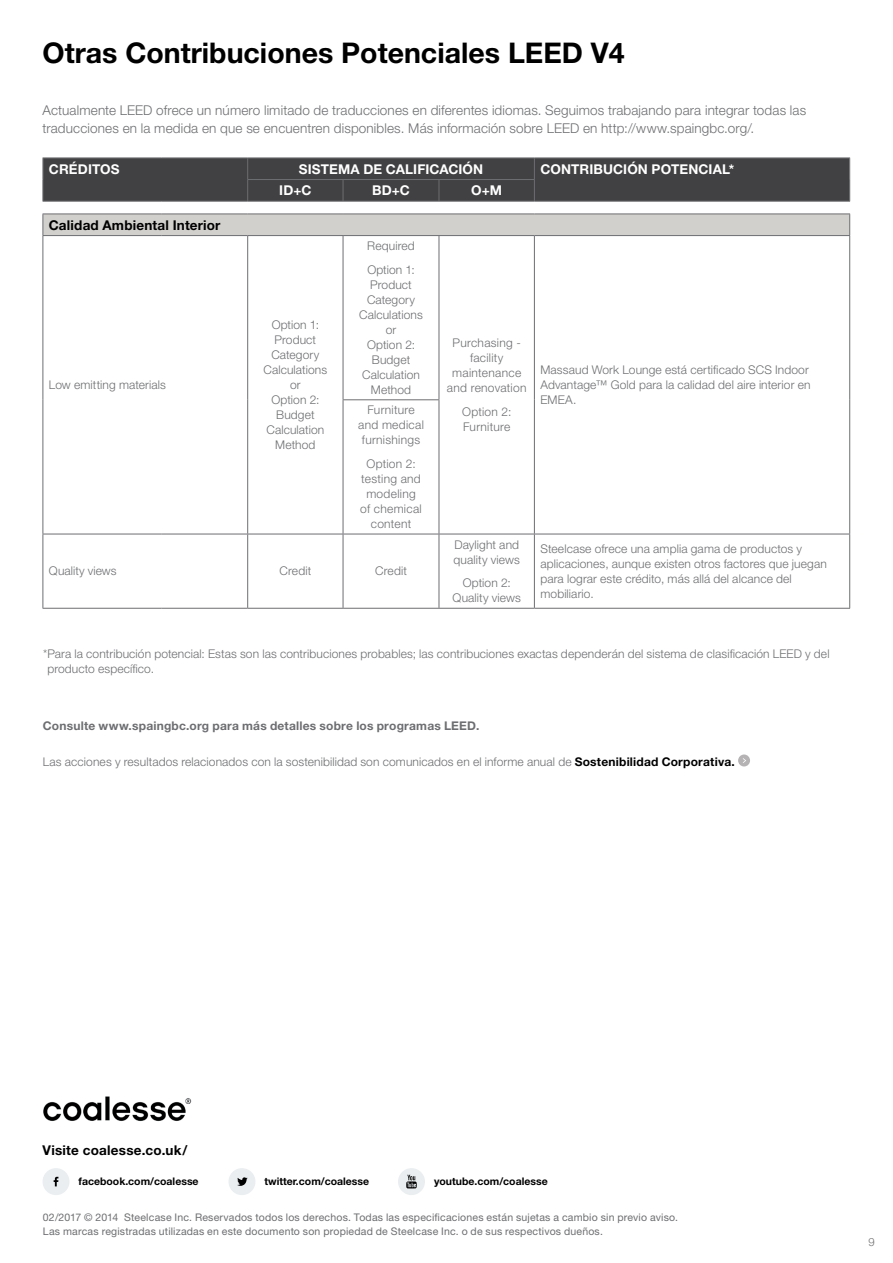
<style>
.page{position:relative;width:893px;height:1263px;background:#fff}
.page>*{position:absolute;margin:0;border:0;box-sizing:border-box;transform-origin:0 0}
.t1{font:700 28.5px "Helvetica Neue LT Pro";color:#000}
.t2{font:300 13.5px/18px "Helvetica Neue LT Pro";letter-spacing:.01em;color:#6d6e71}
.t3{font:700 13.5px "Helvetica Neue LT Pro";letter-spacing:.01em;color:#fff}
.t4{font:700 13.5px "Helvetica Neue LT Pro";letter-spacing:.015em;color:#000}
.t5{font:300 12px/15px "Helvetica Neue LT Pro";letter-spacing:.01em;color:#6d6e71}
.t6{font:700 12px "Helvetica Neue LT Pro";letter-spacing:.015em;color:#6d6e71}
.t7{font:300 11.25px "Helvetica Neue LT Pro";color:#717271}
.t8{font:10.5px/13.5px "Helvetica Neue LT Pro";letter-spacing:.02em;color:#6d6e71}
.t9{font:700 10.5px "Helvetica Neue LT Pro";color:#000}
.s1{font-weight:700;color:#000}
</style>
<div class="page">
<div style="left:43px;top:1168px;width:27px;height:27px;background:#eaeef0;border-radius:50%"></div>
<svg style="left:54px;top:1177px;width:4px;height:9px"></svg>
<div style="left:228px;top:1168px;width:27px;height:27px;background:#eaeef0;border-radius:50%"></div>
<svg style="left:237px;top:1177px;width:11px;height:9px"></svg>
<div style="left:398px;top:1168px;width:27px;height:27px;background:#eaeef0;border-radius:50%"></div>
<svg style="left:406px;top:1175px;width:11px;height:13px"></svg>
<div style="left:738px;top:754px;width:12px;height:12px;background:#b5b3b3;border-radius:50%"></div>
<hr style="left:43px;top:236px;width:1px;height:164px;background:#6d6e71">
<hr style="left:43px;top:400px;width:1px;height:134px;background:#6d6e71">
<hr style="left:43px;top:534px;width:118px;height:1px;background:#6d6e71">
<hr style="left:161px;top:534px;width:87px;height:1px;background:#6d6e71">
<hr style="left:43px;top:534px;width:1px;height:74px;background:#6d6e71">
<hr style="left:43px;top:608px;width:118px;height:1px;background:#6d6e71">
<hr style="left:161px;top:608px;width:87px;height:1px;background:#6d6e71">
<hr style="left:248px;top:534px;width:95px;height:1px;background:#6d6e71">
<hr style="left:343px;top:534px;width:96px;height:1px;background:#6d6e71">
<hr style="left:439px;top:534px;width:95px;height:1px;background:#6d6e71">
<hr style="left:247px;top:534px;width:1px;height:74px;background:#6d6e71">
<hr style="left:343px;top:534px;width:1px;height:74px;background:#6d6e71">
<hr style="left:439px;top:534px;width:1px;height:74px;background:#6d6e71">
<hr style="left:534px;top:534px;width:1px;height:74px;background:#6d6e71">
<hr style="left:534px;top:534px;width:316px;height:1px;background:#6d6e71">
<hr style="left:849px;top:534px;width:1px;height:74px;background:#6d6e71">
<hr style="left:248px;top:608px;width:95px;height:1px;background:#6d6e71">
<hr style="left:343px;top:608px;width:96px;height:1px;background:#6d6e71">
<hr style="left:439px;top:608px;width:95px;height:1px;background:#6d6e71">
<hr style="left:534px;top:608px;width:316px;height:1px;background:#6d6e71">
<div style="left:43px;top:214px;width:807px;height:22px;background:#d2d0cd"></div>
<hr style="left:248px;top:235px;width:95px;height:1px;background:#6d6e71">
<hr style="left:247px;top:236px;width:1px;height:164px;background:#6d6e71">
<hr style="left:343px;top:235px;width:96px;height:1px;background:#6d6e71">
<hr style="left:343px;top:236px;width:1px;height:163px;background:#6d6e71">
<hr style="left:439px;top:235px;width:95px;height:1px;background:#6d6e71">
<hr style="left:439px;top:236px;width:1px;height:163px;background:#6d6e71">
<hr style="left:534px;top:235px;width:316px;height:1px;background:#6d6e71">
<hr style="left:534px;top:236px;width:1px;height:164px;background:#6d6e71">
<hr style="left:849px;top:236px;width:1px;height:164px;background:#6d6e71">
<hr style="left:247px;top:400px;width:1px;height:134px;background:#6d6e71">
<hr style="left:343px;top:399px;width:96px;height:1px;background:#6d6e71">
<hr style="left:343px;top:400px;width:1px;height:134px;background:#6d6e71">
<hr style="left:439px;top:400px;width:1px;height:134px;background:#6d6e71">
<hr style="left:534px;top:400px;width:1px;height:134px;background:#6d6e71">
<hr style="left:849px;top:400px;width:1px;height:134px;background:#6d6e71">
<hr style="left:43px;top:201px;width:118px;height:1px;background:#6d6e71">
<hr style="left:161px;top:201px;width:87px;height:1px;background:#6d6e71">
<hr style="left:248px;top:201px;width:95px;height:1px;background:#6d6e71">
<hr style="left:343px;top:201px;width:96px;height:1px;background:#6d6e71">
<hr style="left:439px;top:201px;width:95px;height:1px;background:#6d6e71">
<hr style="left:534px;top:201px;width:316px;height:1px;background:#6d6e71">
<div style="left:43px;top:158px;width:807px;height:43px;background:#414042"></div>
<img style="left:43px;top:1096px;width:149px;height:25px">
<h1 class="t1" style="left:43px;top:35px;width:584px">Otras Contribuciones Potenciales LEED V4</h1>
<p class="t2" style="left:43px;top:101px;width:765px">Actualmente LEED ofrece un número limitado de traducciones en diferentes idiomas. Seguimos trabajando para integrar todas las traducciones en la medida en que se encuentren disponibles. Más información sobre LEED en http://www.spaingbc.org/.</p>
<p class="t3" style="left:49px;top:160px;width:72px">CRÉDITOS</p>
<p class="t3" style="left:299px;top:160px;width:186px">SISTEMA DE CALIFICACIÓN</p>
<p class="t3" style="left:540px;top:160px;width:195px">CONTRIBUCIÓN POTENCIAL*</p>
<p class="t3" style="left:279px;top:182px;width:34px">ID+C</p>
<p class="t3" style="left:372px;top:182px;width:39px">BD+C</p>
<p class="t3" style="left:471px;top:182px;width:32px">O+M</p>
<p class="t4" style="left:49px;top:216px;width:173px">Calidad Ambiental Interior</p>
<p class="t5" style="left:49px;top:377px;width:119px">Low emitting materials</p>
<p class="t5" style="left:264px;top:317px;width:65px;text-align:center">Option 1:<br>Product<br>Category<br>Calculations or<br>Option 2:<br>Budget<br>Calculation<br>Method</p>
<p class="t5" style="left:367px;top:234px;width:49px;line-height:23.7px">Required<br>Option 1:</p>
<p class="t5" style="left:359px;top:277px;width:65px;text-align:center">Product<br>Category<br>Calculations or<br>Option 2:<br>Budget<br>Calculation<br>Method</p>
<p class="t5" style="left:358px;top:402px;width:67px;text-align:center">Furniture and medical furnishings</p>
<p class="t5" style="left:360px;top:456px;width:63px;text-align:center">Option 2: testing and modeling of chemical content</p>
<p class="t5" style="left:49px;top:563px;width:69px">Quality views</p>
<p class="t5" style="left:280px;top:563px;width:33px">Credit</p>
<p class="t5" style="left:375px;top:563px;width:33px">Credit</p>
<p class="t5" style="left:447px;top:335px;width:81px;text-align:center">Purchasing - facility maintenance and renovation</p>
<p class="t5" style="left:462px;top:404px;width:51px">Option 2:<br>Furniture</p>
<p class="t5" style="left:540px;top:362px;width:272px">Massaud Work Lounge está certificado SCS Indoor<br>Advantage™ Gold para la calidad del aire interior en<br>EMEA.</p>
<p class="t5" style="left:454px;top:537px;width:68px">Daylight and quality views</p>
<p class="t5" style="left:453px;top:575px;width:70px;text-align:center">Option 2:<br>Quality views</p>
<p class="t5" style="left:540px;top:541px;width:288px">Steelcase ofrece una amplia gama de productos y aplicaciones, aunque existen otros factores que juegan para lograr este crédito, más allá del alcance del mobiliario.</p>
<p class="t5" style="left:47px;top:646px;width:784px;text-indent:-4px">*Para la contribución potencial: Estas son las contribuciones probables; las contribuciones exactas dependerán del sistema de clasificación LEED y del producto específico.</p>
<p class="t6" style="left:43px;top:718px;width:438px">Consulte www.spaingbc.org para más detalles sobre los programas LEED.</p>
<p class="t5" style="left:43px;top:754px;width:694px">Las acciones y resultados relacionados con la sostenibilidad son comunicados en el informe anual de <span class="s1">Sostenibilidad Corporativa.</span></p>
<p class="t4" style="left:43px;top:1142px;width:146px">Visite coalesse.co.uk/</p>
<p class="t9" style="left:79px;top:1175px;width:122px">facebook.com/coalesse</p>
<p class="t9" style="left:264px;top:1175px;width:106px">twitter.com/coalesse</p>
<p class="t9" style="left:434px;top:1175px;width:115px">youtube.com/coalesse</p>
<p class="t8" style="left:43px;top:1211px;width:637px">02/2017 © 2014 Steelcase Inc. Reservados todos los derechos. Todas las especificaciones están sujetas a cambio sin previo aviso.<br>Las marcas registradas utilizadas en este documento son propiedad de Steelcase Inc. o de sus respectivos dueños.</p>
<p class="t7" style="left:868px;top:1235px;width:8px">9</p>
</div>
